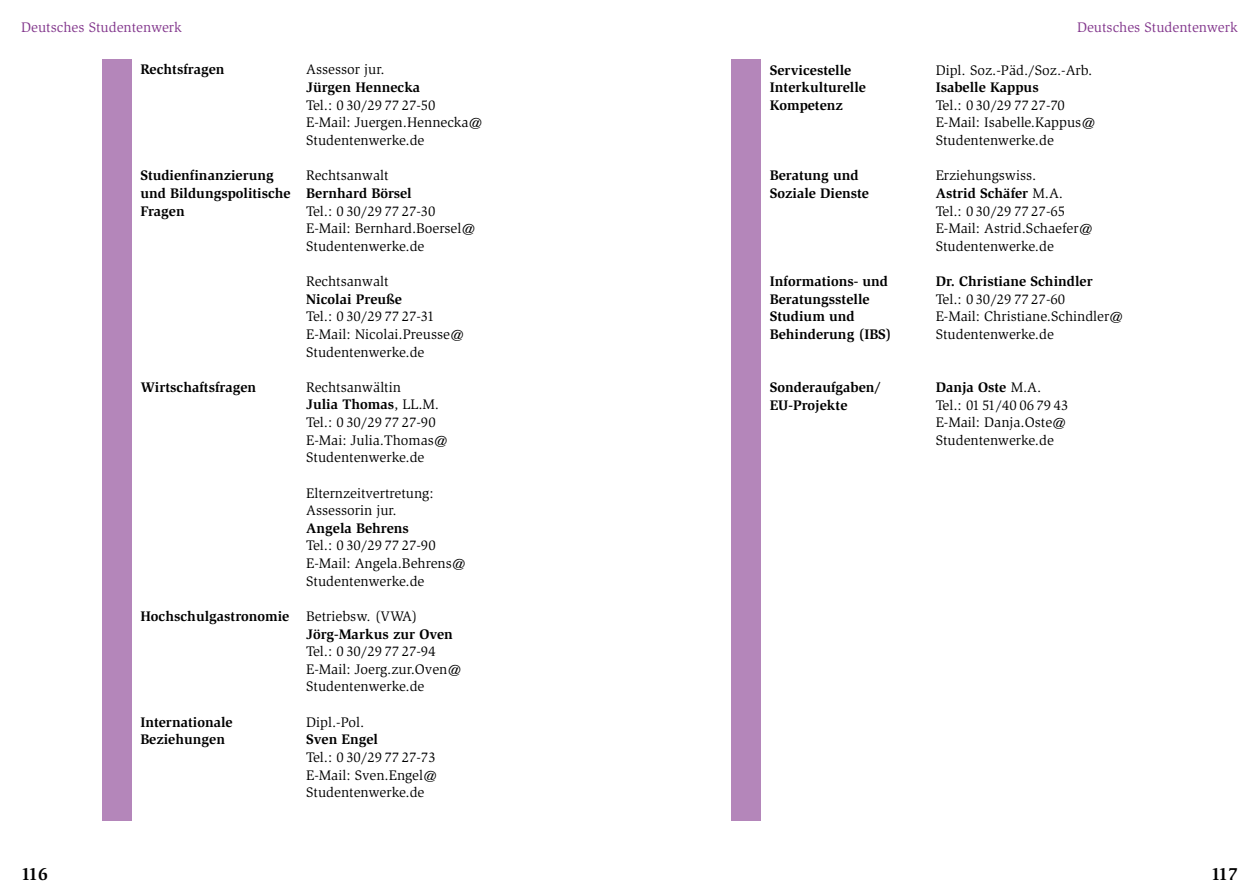
<style>
.page{position:relative;width:1259px;height:893px;background:#fff}
.page>*{position:absolute;margin:0;border:0;box-sizing:border-box;transform-origin:0 0}
.t1{font:700 18px "Slimbach";letter-spacing:-.065em;color:#000}
.t2{font:14.25px/17.7px "Slimbach";color:#000}
.t3{font:700 14.25px/17.7px "Slimbach";color:#000}
.t4{font:14.25px "Slimbach";color:#82368c}
.s1{font-weight:700}
.s2{font-weight:400}
</style>
<div class="page">
<div style="left:102px;top:60px;width:30px;height:761px;background:#b486ba"></div>
<div style="left:731px;top:60px;width:30px;height:761px;background:#b486ba"></div>
<p class="t4" style="left:21px;top:19px;width:162px">Deutsches Studentenwerk</p>
<p class="t4" style="left:1077px;top:19px;width:162px">Deutsches Studentenwerk</p>
<p class="t3" style="left:140px;top:61px;width:86px">Rechtsfragen</p>
<p class="t2" style="left:306px;top:61px;width:80px">Assessor jur.</p>
<p class="t3" style="left:306px;top:78px;width:115px">Jürgen Hennecka</p>
<p class="t2" style="left:306px;top:96px;width:178px">Tel.: 0 30/29 77 27-50<br>E-Mail: Juergen.Hennecka@<br>Studentenwerke.de</p>
<p class="t3" style="left:140px;top:167px;width:135px">Studienfinanzierung</p>
<p class="t2" style="left:306px;top:167px;width:84px">Rechtsanwalt</p>
<p class="t3" style="left:140px;top:184px;width:273px">und Bildungspolitische Bernhard Börsel<br>Fragen</p>
<p class="t3" style="left:770px;top:61px;width:83px">Servicestelle</p>
<p class="t2" style="left:935px;top:61px;width:158px">Dipl. Soz.-Päd./Soz.-Arb.</p>
<p class="t3" style="left:770px;top:78px;width:98px">Interkulturelle</p>
<p class="t3" style="left:935px;top:78px;width:104px">Isabelle Kappus</p>
<p class="t3" style="left:770px;top:96px;width:75px">Kompetenz</p>
<p class="t2" style="left:935px;top:96px;width:161px">Tel.: 0 30/29 77 27-70<br>E-Mail: Isabelle.Kappus@<br>Studentenwerke.de</p>
<p class="t3" style="left:770px;top:167px;width:90px">Beratung und</p>
<p class="t2" style="left:935px;top:167px;width:102px">Erziehungswiss.</p>
<p class="t3" style="left:770px;top:184px;width:101px">Soziale Dienste</p>
<p class="t2" style="left:935px;top:184px;width:159px"><span class="s1">Astrid Schäfer</span> M.A.<br>Tel.: 0 30/29 77 27-65<br>E-Mail: Astrid.Schaefer@<br>Studentenwerke.de</p>
<p class="t3" style="left:770px;top:272px;width:120px">Informations- und</p>
<p class="t3" style="left:935px;top:272px;width:158px">Dr. Christiane Schindler</p>
<p class="t3" style="left:770px;top:290px;width:101px">Beratungsstelle</p>
<p class="t2" style="left:935px;top:290px;width:131px">Tel.: 0 30/29 77 27-60</p>
<p class="t3" style="left:770px;top:308px;width:86px">Studium und</p>
<p class="t2" style="left:935px;top:308px;width:189px">E-Mail: Christiane.Schindler@</p>
<p class="t3" style="left:770px;top:325px;width:123px">Behinderung (IBS)</p>
<p class="t2" style="left:935px;top:325px;width:120px">Studentenwerke.de</p>
<p class="t3" style="left:770px;top:378px;width:113px">Sonderaufgaben/</p>
<p class="t3" style="left:935px;top:378px;width:107px">Danja Oste <span class="s2">M.A.</span></p>
<p class="t3" style="left:770px;top:396px;width:79px">EU-Projekte</p>
<p class="t2" style="left:935px;top:396px;width:134px">Tel.: 01 51/40 06 79 43<br>E-Mail: Danja.Oste@<br>Studentenwerke.de</p>
<p class="t2" style="left:306px;top:202px;width:171px">Tel.: 0 30/29 77 27-30<br>E-Mail: Bernhard.Boersel@<br>Studentenwerke.de</p>
<p class="t2" style="left:306px;top:272px;width:84px">Rechtsanwalt</p>
<p class="t3" style="left:306px;top:290px;width:97px">Nicolai Preuße</p>
<p class="t2" style="left:306px;top:308px;width:159px">Tel.: 0 30/29 77 27-31<br>E-Mail: Nicolai.Preusse@<br>Studentenwerke.de</p>
<p class="t3" style="left:140px;top:378px;width:117px">Wirtschaftsfragen</p>
<p class="t2" style="left:306px;top:378px;width:143px">Rechtsanwältin<br><span class="s1">Julia Thomas</span>, LL.M.<br>Tel.: 0 30/29 77 27-90<br>E-Mai: Julia.Thomas@<br>Studentenwerke.de</p>
<p class="t2" style="left:306px;top:484px;width:129px">Elternzeitvertretung:<br>Assessorin jur.</p>
<p class="t3" style="left:306px;top:519px;width:104px">Angela Behrens</p>
<p class="t2" style="left:306px;top:537px;width:161px">Tel.: 0 30/29 77 27-90<br>E-Mail: Angela.Behrens@<br>Studentenwerke.de</p>
<p class="t3" style="left:306px;top:607px;width:148px;text-indent:-166px">Hochschulgastronomie <span class="s2">Betriebsw. (VWA)<br></span>Jörg-Markus zur Oven</p>
<p class="t2" style="left:306px;top:643px;width:157px">Tel.: 0 30/29 77 27-94<br>E-Mail: Joerg.zur.Oven@<br>Studentenwerke.de</p>
<p class="t3" style="left:140px;top:713px;width:94px">Internationale</p>
<p class="t2" style="left:306px;top:713px;width:60px">Dipl.-Pol.</p>
<p class="t3" style="left:140px;top:731px;width:86px">Beziehungen</p>
<p class="t3" style="left:306px;top:731px;width:73px">Sven Engel</p>
<p class="t2" style="left:306px;top:748px;width:133px;text-align:justify">Tel.: 0 30/29 77 27-73<br>E-Mail: Sven.Engel@ Studentenwerke.de</p>
<p class="t1" style="left:21px;top:863px;width:28px">116</p>
<p class="t1" style="left:1211px;top:863px;width:28px">117</p>
</div>
